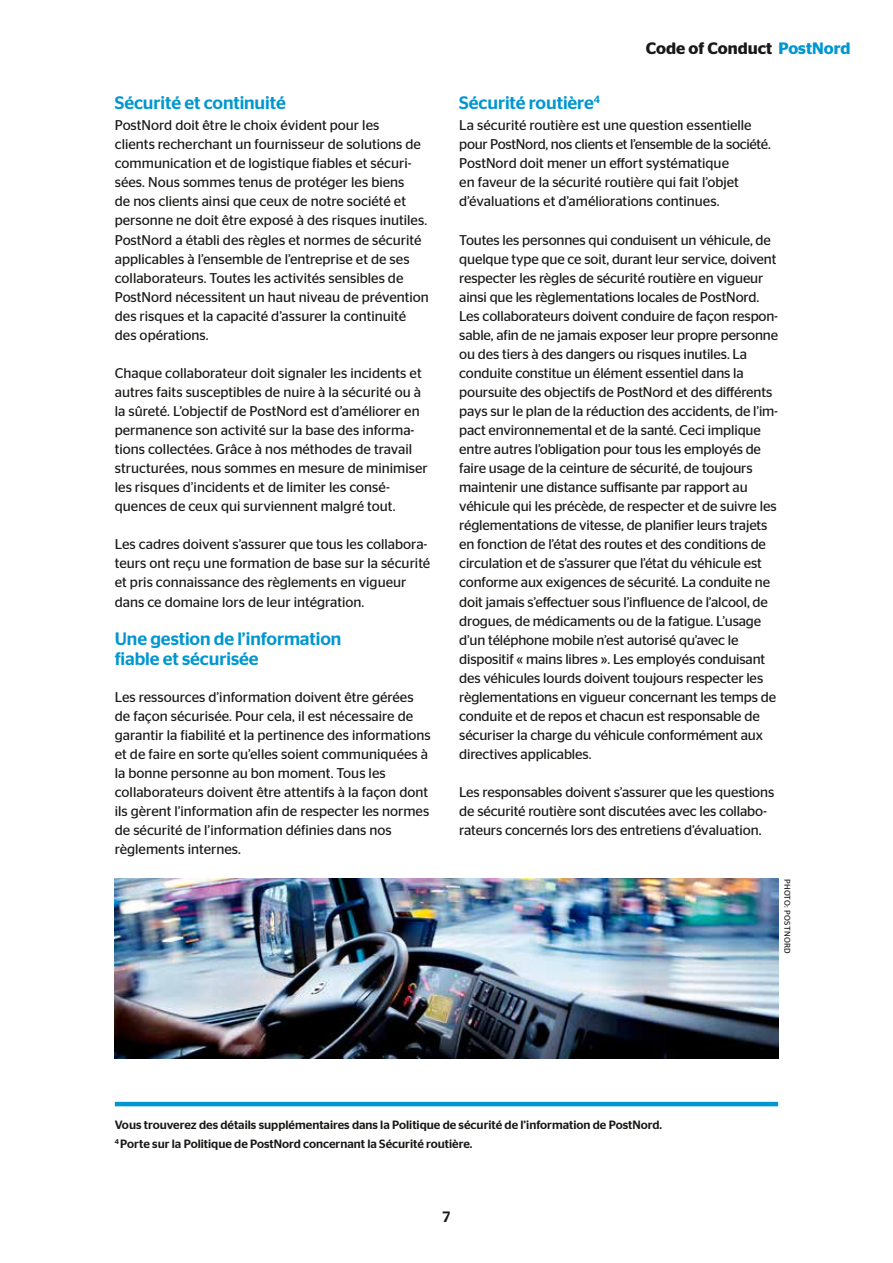
<style>
.page{position:relative;width:893px;height:1263px;background:#fff}
.page>*{position:absolute;margin:0;border:0;box-sizing:border-box;transform-origin:0 0}
.t1{font:500 18px/19.5px "Stag Sans";letter-spacing:-.005em;color:#0097d0}
.t2{font:600 16.5px "Stag Sans";color:#191917}
.t3{font:500 15px "Stag Sans";color:#191917}
.t4{font:14.1px/19px "Stag Sans";letter-spacing:-.005em;color:#191917}
.t5{font:500 12px/19px "Stag Sans";color:#191917}
.t6{font:8.25px "Stag Sans";letter-spacing:.04em;color:#191917}
.s1{color:#0097d0}
</style>
<div class="page">
<hr style="left:115px;top:1102px;width:663px;height:4px;background:#0097d0">
<img style="left:115px;top:878px;width:663px;height:181px">
<p class="t1" style="left:115px;top:93px;width:173px">Sécurité et continuité</p>
<p class="t4" style="left:115px;top:116px;width:315px">PostNord doit être le choix évident pour les<br>clients recherchant un fournisseur de solutions de communication et de logistique fiables et sécuri&shy;sées. Nous sommes tenus de protéger les biens<br>de nos clients ainsi que ceux de notre société et personne ne doit être exposé à des risques inutiles.<br>PostNord a établi des règles et normes de sécurité applicables à l’ensemble de l’entreprise et de ses collaborateurs. Toutes les activités sensibles de PostNord nécessitent un haut niveau de prévention des risques et la capacité d’assurer la continuité des opérations.</p>
<p class="t4" style="left:115px;top:363px;width:314px">Chaque collaborateur doit signaler les incidents et autres faits susceptibles de nuire à la sécurité ou à la sûreté. L’objectif de PostNord est d’améliorer en permanence son activité sur la base des informa&shy;tions collectées. Grâce à nos méthodes de travail structurées, nous sommes en mesure de minimiser les risques d’incidents et de limiter les consé&shy;quences de ceux qui surviennent malgré tout.</p>
<p class="t4" style="left:115px;top:535px;width:317px">Les cadres doivent s’assurer que tous les collabora&shy;teurs ont reçu une formation de base sur la sécurité et pris connaissance des règlements en vigueur dans ce domaine lors de leur intégration.</p>
<p class="t1" style="left:115px;top:629px;width:228px">Une gestion de l’information fiable et sécurisée</p>
<p class="t4" style="left:115px;top:687px;width:317px">Les ressources d’information doivent être gérées de façon sécurisée. Pour cela, il est nécessaire de garantir la fiabilité et la pertinence des informations et de faire en sorte qu’elles soient communiquées à la bonne personne au bon moment. Tous les collaborateurs doivent être attentifs à la façon dont ils gèrent l’information afin de respecter les normes de sécurité de l’information définies dans nos règlements internes.</p>
<p class="t2" style="left:646px;top:39px;width:206px">Code of Conduct <span class="s1">PostNord</span></p>
<p class="t1" style="left:459px;top:93px;width:142px">Sécurité routière<sup>4</sup></p>
<p class="t4" style="left:459px;top:116px;width:313px">La sécurité routière est une question essentielle pour PostNord, nos clients et l’ensemble de la société.<br>PostNord doit mener un effort systématique<br>en faveur de la sécurité routière qui fait l’objet d’évaluations et d’améliorations continues.</p>
<p class="t4" style="left:459px;top:230px;width:320px">Toutes les personnes qui conduisent un véhicule, de quelque type que ce soit, durant leur service, doivent respecter les règles de sécurité routière en vigueur ainsi que les règlementations locales de PostNord.<br>Les collaborateurs doivent conduire de façon respon&shy;sable, afin de ne jamais exposer leur propre personne ou des tiers à des dangers ou risques inutiles. La conduite constitue un élément essentiel dans la poursuite des objectifs de PostNord et des différents pays sur le plan de la réduction des accidents, de l’im&shy;pact environnemental et de la santé. Ceci implique entre autres l’obligation pour tous les employés de faire usage de la ceinture de sécurité, de toujours maintenir une distance suffisante par rapport au véhicule qui les précède, de respecter et de suivre les réglementations de vitesse, de planifier leurs trajets en fonction de l’état des routes et des conditions de circulation et de s’assurer que l’état du véhicule est conforme aux exigences de sécurité. La conduite ne doit jamais s’effectuer sous l’influence de l’alcool, de drogues, de médicaments ou de la fatigue. L’usage d’un téléphone mobile n’est autorisé qu’avec le dispositif « mains libres ». Les employés conduisant des véhicules lourds doivent toujours respecter les règlementations en vigueur concernant les temps de conduite et de repos et chacun est responsable de sécuriser la charge du véhicule conformément aux directives applicables.</p>
<p class="t4" style="left:459px;top:782px;width:316px">Les responsables doivent s’assurer que les questions de sécurité routière sont discutées avec les collabo&shy;rateurs concernés lors des entretiens d’évaluation.</p>
<p class="t6" style="left:792px;top:878px;width:77px;rotate:90deg">PHOTO: POSTNORD</p>
<p class="t5" style="left:115px;top:1115px;width:549px">Vous trouverez des détails supplémentaires dans la Politique de sécurité de l’information de PostNord.<br><sup>4</sup> Porte sur la Politique de PostNord concernant la Sécurité routière.</p>
<p class="t3" style="left:443px;top:1208px;width:9px">7</p>
</div>
